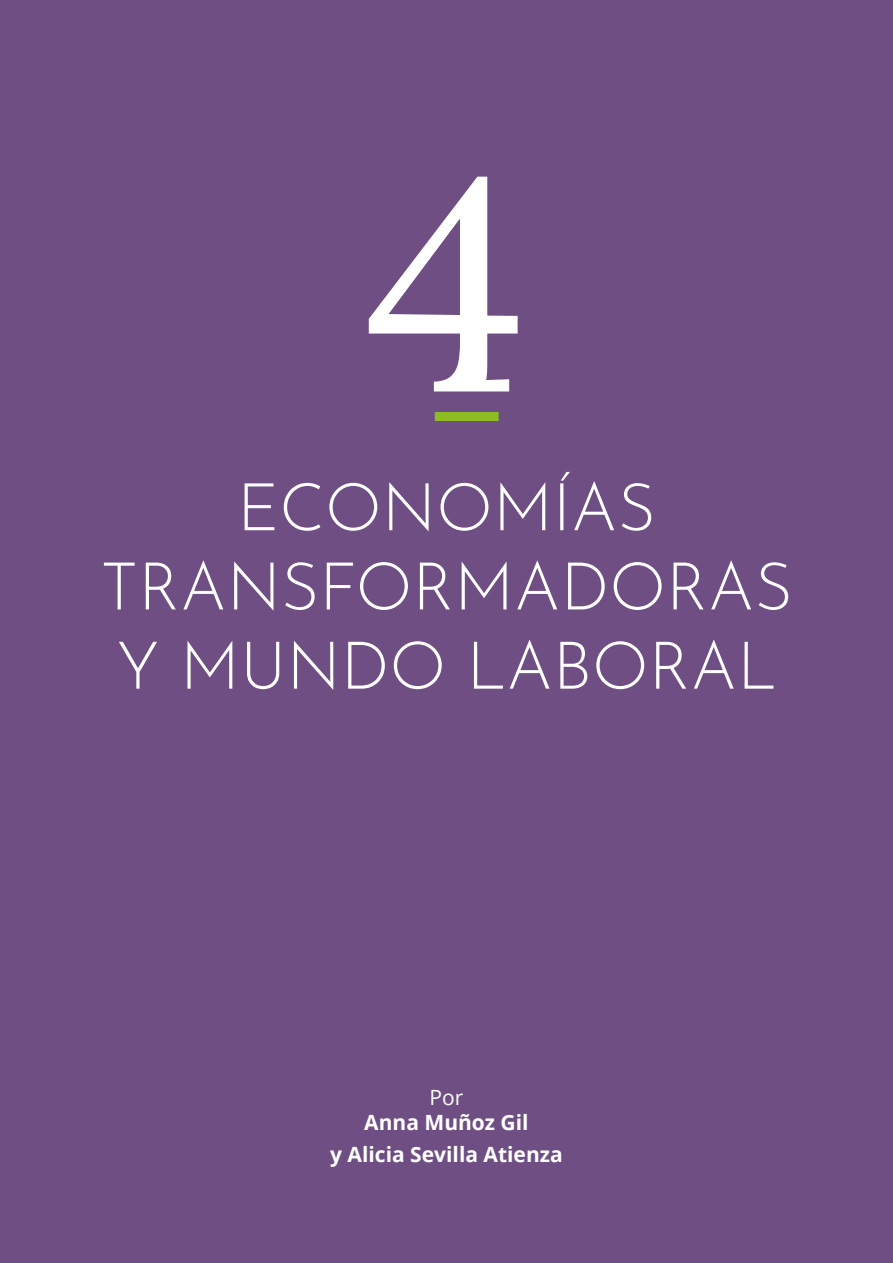
<style>
.page{position:relative;width:893px;height:1263px;background:#6e4e83}
.page>*{position:absolute;margin:0;border:0;box-sizing:border-box;transform-origin:0 0}
.t1{font:300px "Lora Regular 400";color:#fff}
.t2{font:300 66px/79.2px "Josefin Sans";color:#fff;text-align:center}
.t3{font:700 21px/31.5px "Open Sans";color:#fff;text-align:center}
.t4{font:21px "Open Sans";color:#fff}
</style>
<div class="page">
<div style="left:435px;top:412px;width:64px;height:9px;background:#8dbc23"></div>
<h1 class="t1" style="left:365px;top:57px;width:164px">4</h1>
<p class="t2" style="left:100px;top:462px;width:694px">ECONOMÍAS<br>TRANSFORMADORAS<br>Y MUNDO LABORAL</p>
<p class="t4" style="left:430px;top:1083px;width:35px">Por</p>
<p class="t3" style="left:330px;top:1106px;width:234px">Anna Muñoz Gil<br>y Alicia Sevilla Atienza</p>
</div>
